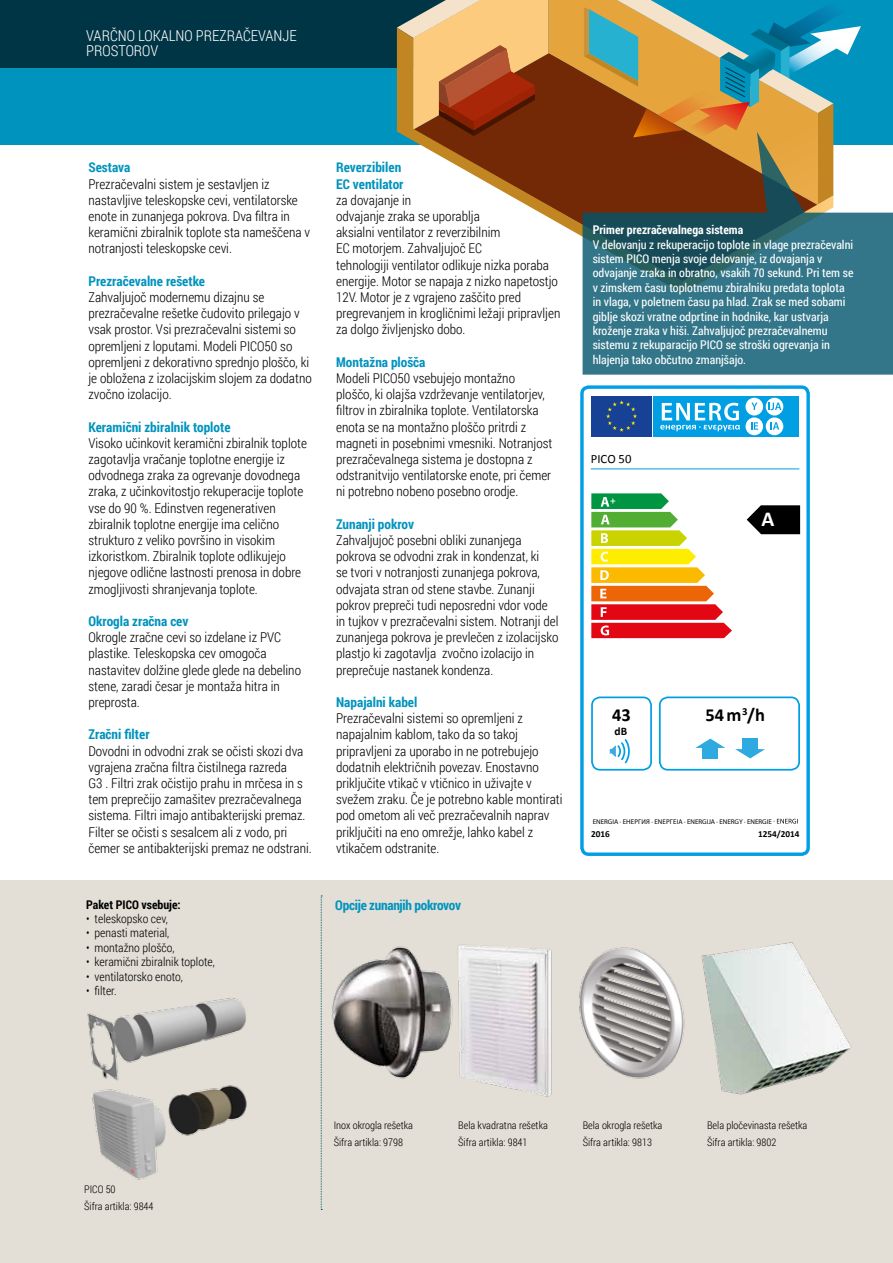
<style>
.page{position:relative;width:893px;height:1263px;background:#fff}
.page>*{position:absolute;margin:0;border:0;box-sizing:border-box;transform-origin:0 0}
.t1{font:700 21.3px "Calibri";color:#fff}
.t2{font:700 18.45px "Calibri";color:#000}
.t3{font:300 15px/15px "Roboto Condensed";color:#fff}
.t4{font:300 13.5px/16.2px "Roboto Condensed";color:#000}
.t5{font:700 13.5px/16.2px "Roboto Condensed";color:#0093be}
.t6{font:700 13.5px "Roboto Condensed";letter-spacing:-.02em;color:#0093be}
.t7{font:12.6px "Calibri";color:#000}
.t8{font:12px/14.4px "Roboto Condensed";color:#fff}
.t9{font:300 12px "Roboto Condensed";color:#000}
.t10{font:700 12px "Roboto Condensed";color:#fff}
.t11{font:700 12px "Roboto Condensed";color:#000}
.t12{font:700 11.55px "Calibri";color:#000}
.t13{font:300 10.5px/16.8px "Roboto Condensed";color:#000}
.t14{font:700 9.15px "Calibri";color:#000}
.t15{font:6.9px "Myriad Pro";color:#000}
</style>
<div class="page">
<div style="left:0;top:0;width:893px;height:145px;background:#0093be"></div>
<div style="left:0;top:0;width:583px;height:68px;background:#003545"></div>
<div style="left:549px;top:0;width:35px;height:53px;background:#e6a43d"></div>
<svg style="left:549px;top:53px;width:35px;height:67px;background:#843b0e"></svg>
<svg style="left:405px;top:120px;width:179px;height:173px"></svg>
<svg style="left:397px;top:0;width:152px;height:136px;background:#c0824b"></svg>
<svg style="left:584px;top:0;width:277px;height:132px"></svg>
<svg style="left:583px;top:132px;width:310px;height:243px;background:#516d6b"></svg>
<div style="left:0;top:880px;width:893px;height:383px;background:#e3dfd6"></div>
<img style="left:87px;top:998px;width:159px;height:83px">
<img style="left:92px;top:1085px;width:155px;height:95px">
<svg style="left:580px;top:385px;width:230px;height:471px"></svg>
<svg style="left:747px;top:505px;width:53px;height:29px;background:#232323"></svg>
<img style="left:701px;top:942px;width:151px;height:153px">
<img style="left:461px;top:944px;width:91px;height:153px">
<img style="left:579px;top:947px;width:106px;height:132px">
<img style="left:332px;top:944px;width:129px;height:135px">
<svg style="left:321px;top:895px;width:1px;height:315px"></svg>
<p class="t3" style="left:86px;top:28px;width:212px">VARČNO LOKALNO PREZRAČEVANJE<br>PROSTOROV</p>
<p class="t5" style="left:88px;top:159px;width:43px">Sestava</p>
<p class="t4" style="left:88px;top:175px;width:223px">Prezračevalni sistem je sestavljen iz nastavljive teleskopske cevi, ventilatorske enote in zunanjega pokrova. Dva filtra in keramični zbiralnik toplote sta nameščena v notranjosti teleskopske cevi.</p>
<p class="t5" style="left:88px;top:272px;width:118px">Prezračevalne rešetke</p>
<p class="t4" style="left:88px;top:289px;width:225px">Zahvaljujoč modernemu dizajnu se prezračevalne rešetke čudovito prilegajo v vsak prostor. Vsi prezračevalni sistemi so opremljeni z loputami. Modeli PICO50 so opremljeni z dekorativno sprednjo ploščo, ki je obložena z izolacijskim slojem za dodatno zvočno izolacijo.</p>
<p class="t5" style="left:88px;top:418px;width:144px">Keramični zbiralnik toplote</p>
<p class="t4" style="left:88px;top:434px;width:220px">Visoko učinkovit keramični zbiralnik toplote zagotavlja vračanje toplotne energije iz odvodnega zraka za ogrevanje dovodnega zraka, z učinkovitostjo rekuperacije toplote vse do 90 %. Edinstven regenerativen zbiralnik toplotne energije ima celično strukturo z veliko površino in visokim izkoristkom. Zbiralnik toplote odlikujejo njegove odlične lastnosti prenosa in dobre zmogljivosti shranjevanja toplote.</p>
<p class="t5" style="left:88px;top:612px;width:101px">Okrogla zračna cev</p>
<p class="t4" style="left:88px;top:629px;width:214px">Okrogle zračne cevi so izdelane iz PVC plastike. Teleskopska cev omogoča nastavitev dolžine glede glede na debelino stene, zaradi česar je montaža hitra in preprosta.</p>
<p class="t5" style="left:88px;top:726px;width:63px">Zračni filter</p>
<p class="t4" style="left:88px;top:742px;width:225px">Dovodni in odvodni zrak se očisti skozi dva vgrajena zračna filtra čistilnega razreda<br>G3 . Filtri zrak očistijo prahu in mrčesa in s tem preprečijo zamašitev prezračevalnega sistema. Filtri imajo antibakterijski premaz.<br>Filter se očisti s sesalcem ali z vodo, pri čemer se antibakterijski premaz ne odstrani.</p>
<p class="t11" style="left:86px;top:896px;width:96px">Paket PICO vsebuje:</p>
<p class="t9" style="left:86px;top:910px;width:83px">• teleskopsko cev,</p>
<p class="t9" style="left:86px;top:925px;width:85px">• penasti material,</p>
<p class="t9" style="left:86px;top:939px;width:90px">• montažno ploščo,</p>
<p class="t9" style="left:86px;top:953px;width:130px">• keramični zbiralnik toplote,</p>
<p class="t9" style="left:86px;top:968px;width:98px">• ventilatorsko enoto,</p>
<p class="t9" style="left:86px;top:982px;width:32px">• filter.</p>
<p class="t5" style="left:336px;top:159px;width:69px">Reverzibilen<br>EC ventilator</p>
<p class="t4" style="left:336px;top:191px;width:226px">za dovajanje in<br>odvajanje zraka se uporablja<br>aksialni ventilator z reverzibilnim<br>EC motorjem. Zahvaljujoč EC<br>tehnologiji ventilator odlikuje nizka poraba energije. Motor se napaja z nizko napetostjo 12V. Motor je z vgrajeno zaščito pred pregrevanjem in krogličnimi ležaji pripravljen za dolgo življenjsko dobo.</p>
<p class="t5" style="left:336px;top:353px;width:91px">Montažna plošča</p>
<p class="t4" style="left:336px;top:370px;width:218px">Modeli PICO50 vsebujejo montažno ploščo, ki olajša vzdrževanje ventilatorjev, filtrov in zbiralnika toplote. Ventilatorska enota se na montažno ploščo pritrdi z magneti in posebnimi vmesniki. Notranjost prezračevalnega sistema je dostopna z odstranitvijo ventilatorske enote, pri čemer ni potrebno nobeno posebno orodje.</p>
<p class="t5" style="left:336px;top:515px;width:79px">Zunanji pokrov</p>
<p class="t4" style="left:336px;top:532px;width:224px">Zahvaljujoč posebni obliki zunanjega pokrova se odvodni zrak in kondenzat, ki<br>se tvori v notranjosti zunanjega pokrova, odvajata stran od stene stavbe. Zunanji pokrov prepreči tudi neposredni vdor vode in tujkov v prezračevalni sistem. Notranji del zunanjega pokrova je prevlečen z izolacijsko plastjo ki zagotavlja zvočno izolacijo in preprečuje nastanek kondenza.</p>
<p class="t5" style="left:336px;top:693px;width:83px">Napajalni kabel</p>
<p class="t4" style="left:336px;top:710px;width:228px">Prezračevalni sistemi so opremljeni z napajalnim kablom, tako da so takoj pripravljeni za uporabo in ne potrebujejo dodatnih električnih povezav. Enostavno priključite vtikač v vtičnico in uživajte v svežem zraku. Če je potrebno kable montirati pod ometom ali več prezračevalnih naprav priključiti na eno omrežje, lahko kabel z vtikačem odstranite.</p>
<p class="t6" style="left:335px;top:896px;width:127px">Opcije zunanjih pokrovov</p>
<p class="t10" style="left:593px;top:221px;width:152px">Primer prezračevalnega sistema</p>
<p class="t8" style="left:593px;top:237px;width:262px">V delovanju z rekuperacijo toplote in vlage prezračevalni sistem PICO menja svoje delovanje, iz dovajanja v odvajanje zraka in obratno, vsakih 70 sekund. Pri tem se v zimskem času toplotnemu zbiralniku predata toplota in vlaga, v poletnem času pa hlad. Zrak se med sobami giblje skozi vratne odprtine in hodnike, kar ustvarja kroženje zraka v hiši. Zahvaljujoč prezračevalnemu sistemu z rekuparacijo PICO se stroški ogrevanja in hlajenja tako občutno zmanjšajo.</p>
<p class="t7" style="left:591px;top:451px;width:42px">PICO 50</p>
<h2 class="t2" style="left:612px;top:703px;width:20px">43</h2>
<p class="t12" style="left:614px;top:723px;width:14px">dB</p>
<h1 class="t1" style="left:761px;top:505px;width:14px">A</h1>
<h2 class="t2" style="left:705px;top:703px;width:61px">54m<sup>3</sup>/h</h2>
<p class="t15" style="left:593px;top:817px;width:180px">ENERGIA · ЕНЕРГИЯ · ΕΝΕΡΓΕΙΑ · ENERGIJA · ENERGY · ENERGIE</p>
<p class="t14" style="left:591px;top:828px;width:20px">2016</p>
<p class="t14" style="left:758px;top:828px;width:43px">1254/2014</p>
<p class="t13" style="left:84px;top:1181px;width:71px">PICO 50<br>Šifra artikla: 9844</p>
<p class="t13" style="left:334px;top:1116px;width:81px">Inox okrogla rešetka<br>Šifra artikla: 9798</p>
<p class="t13" style="left:458px;top:1116px;width:91px">Bela kvadratna rešetka<br>Šifra artikla: 9841</p>
<p class="t13" style="left:583px;top:1116px;width:81px">Bela okrogla rešetka<br>Šifra artikla: 9813</p>
<p class="t13" style="left:707px;top:1116px;width:102px">Bela pločevinasta rešetka<br>Šifra artikla: 9802</p>
</div>
